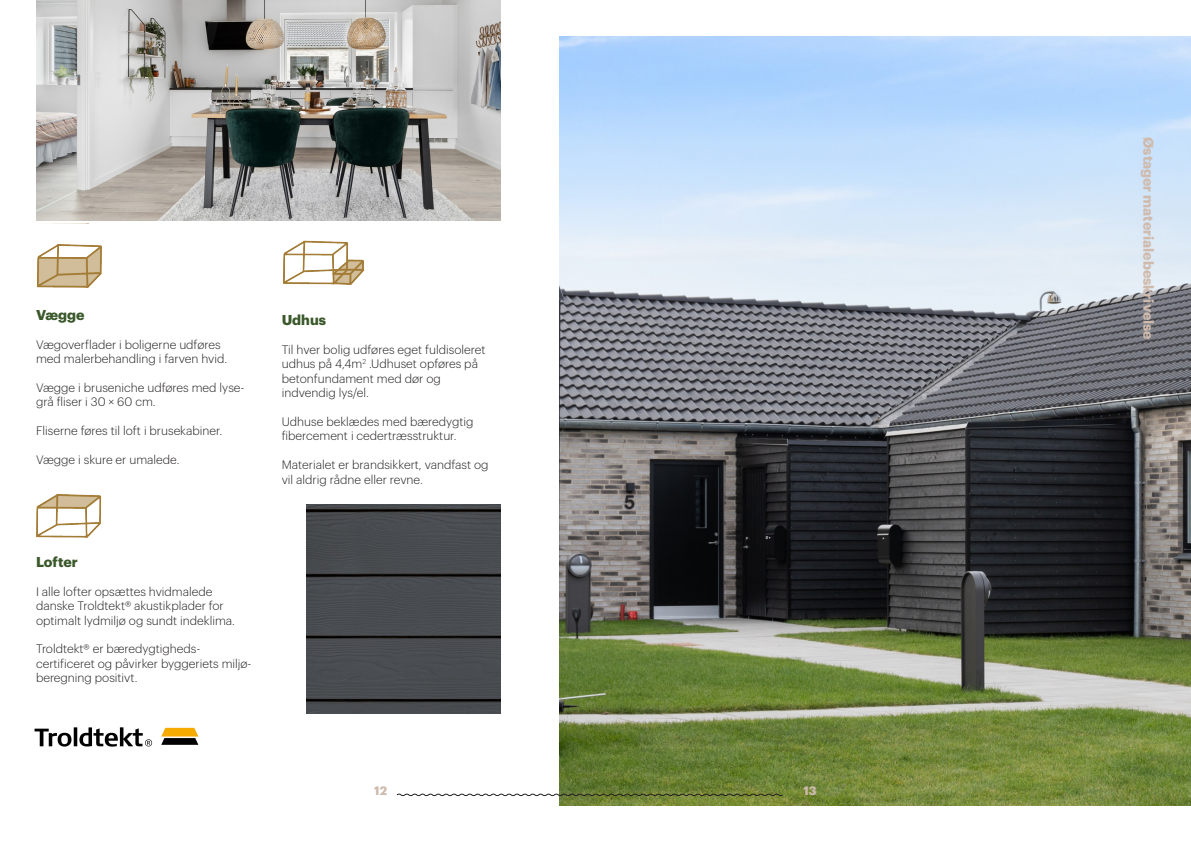
<style>
.page{position:relative;width:1191px;height:842px;background:#fff}
.page>*{position:absolute;margin:0;border:0;box-sizing:border-box;transform-origin:0 0}
.t1{font:700 14px "Graphik";color:#cfbbae}
.t2{font:700 14px "Graphik";color:#3a582a}
.t3{font:300 12px/14.4px "Graphik";color:#231f20}
.t4{font:700 12px "Graphik";color:#cebbad}
</style>
<div class="page">
<img style="left:34px;top:727px;width:165px;height:20px">
<img style="left:559px;top:36px;width:632px;height:770px">
<img style="left:37px;top:244px;width:65px;height:44px">
<svg style="left:396px;top:793px;width:387px;height:3px"></svg>
<img style="left:36px;top:494px;width:66px;height:44px">
<img style="left:283px;top:240px;width:82px;height:45px">
<img style="left:36px;top:0;width:464px;height:220px">
<img style="left:306px;top:504px;width:194px;height:209px">
<p class="t2" style="left:36px;top:304px;width:50px">Vægge</p>
<p class="t3" style="left:36px;top:336px;width:186px">Vægoverflader i boligerne udføres</p>
<p class="t3" style="left:36px;top:350px;width:193px">med malerbehandling i farven hvid.</p>
<p class="t3" style="left:36px;top:379px;width:210px">Vægge i bruseniche udføres med lyse&shy;grå fliser i 30 × 60 cm.</p>
<p class="t3" style="left:36px;top:422px;width:188px">Fliserne føres til loft i brusekabiner.</p>
<p class="t3" style="left:36px;top:451px;width:145px">Vægge i skure er umalede.</p>
<p class="t2" style="left:36px;top:551px;width:43px">Lofter</p>
<p class="t3" style="left:36px;top:583px;width:178px">I alle lofter opsættes hvidmalede</p>
<p class="t3" style="left:36px;top:598px;width:189px">danske Troldtekt® akustikplader for</p>
<p class="t3" style="left:36px;top:612px;width:200px">optimalt lydmiljø og sundt indeklima.</p>
<p class="t3" style="left:36px;top:641px;width:166px">Troldtekt® er bæredygtigheds-</p>
<p class="t3" style="left:36px;top:655px;width:217px">certificeret og påvirker byggeriets miljø&shy;beregning positivt.</p>
<p class="t2" style="left:282px;top:309px;width:46px">Udhus</p>
<p class="t3" style="left:282px;top:341px;width:205px">Til hver bolig udføres eget fuldisoleret udhus på 4,4m<sup>2</sup> .Udhuset opføres på betonfundament med dør og</p>
<p class="t3" style="left:282px;top:385px;width:89px">indvendig lys/el.</p>
<p class="t3" style="left:282px;top:413px;width:193px">Udhuse beklædes med bæredygtig</p>
<p class="t3" style="left:282px;top:428px;width:176px">fibercement i cedertræsstruktur.</p>
<p class="t3" style="left:282px;top:457px;width:208px">Materialet er brandsikkert, vandfast og vil aldrig rådne eller revne.</p>
<p class="t4" style="left:374px;top:781px;width:14px">12</p>
<p class="t4" style="left:803px;top:781px;width:15px">13</p>
<p class="t1" style="left:1159px;top:137px;width:204px;rotate:90deg">Østager materialebeskrivelse</p>
</div>
